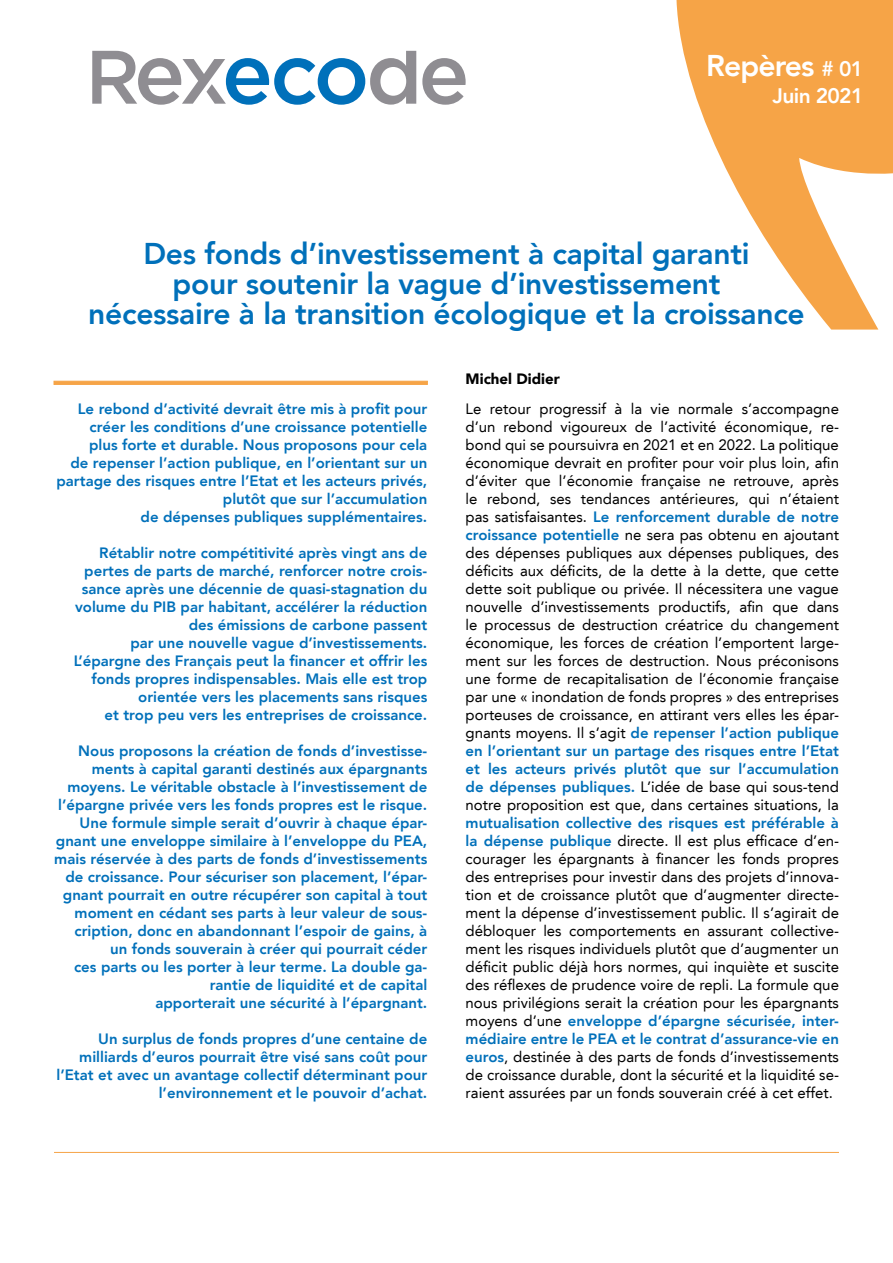
<style>
.page{position:relative;width:893px;height:1263px;background:#fff}
.page>*{position:absolute;margin:0;border:0;box-sizing:border-box;transform-origin:0 0}
.t1{font:800 30px/30px "Avenir LT";letter-spacing:-.01em;color:#0070ba;text-align:center}
.t2{font:800 30px "Avenir LT";letter-spacing:-.03em;color:#fff}
.t3{font:800 21px "Avenir LT";letter-spacing:-.03em;color:#fff}
.t4{font:15px/18px "Avenir LT";color:#000;text-align:justify}
.t5{font:800 15px/18px "Avenir LT";color:#0070ba;text-align:right}
.t6{font:900 15px "Avenir LT";color:#000}
.s1{font-size:21px}
.s2{font-weight:800;color:#0070ba}
</style>
<div class="page">
<svg style="left:676px;top:0;width:217px;height:330px;fill:#f6a447"></svg>
<svg style="left:422px;top:58px;width:44px;height:47px"></svg>
<svg style="left:92px;top:51px;width:324px;height:54px"></svg>
<hr style="left:54px;top:1152px;width:785px;height:1px;background:#f6a447">
<hr style="left:54px;top:381px;width:374px;height:4px;background:#f6a447">
<h1 class="t2" style="left:706px;top:48px;width:159px">Repères <span class="s1"># 01</span></h1>
<h2 class="t3" style="left:773px;top:83px;width:92px">Juin 2021</h2>
<h1 class="t1" style="left:88px;top:239px;width:718px">Des fonds d’investissement à capital garanti<br>pour soutenir la vague d’investissement<br>nécessaire à la transition écologique et la croissance</h1>
<p class="t5" style="left:56px;top:400px;width:372px">Le rebond d’activité devrait être mis à profit pour créer les conditions d’une croissance potentielle<br>plus forte et durable. Nous proposons pour cela<br>de repenser l’action publique, en l’orientant sur un partage des risques entre l’Etat et les acteurs privés, plutôt que sur l’accumulation<br>de dépenses publiques supplémentaires.</p>
<p class="t5" style="left:74px;top:544px;width:355px">Rétablir notre compétitivité après vingt ans de pertes de parts de marché, renforcer notre crois&shy;sance après une décennie de quasi-stagnation du volume du PIB par habitant, accélérer la réduction des émissions de carbone passent<br>par une nouvelle vague d’investissements.<br>L’épargne des Français peut la financer et offrir les fonds propres indispensables. Mais elle est trop orientée vers les placements sans risques<br>et trop peu vers les entreprises de croissance.</p>
<p class="t5" style="left:54px;top:742px;width:375px">Nous proposons la création de fonds d’investisse&shy;ments à capital garanti destinés aux épargnants moyens. Le véritable obstacle à l’investissement de l’épargne privée vers les fonds propres est le risque.<br>Une formule simple serait d’ouvrir à chaque épar&shy;gnant une enveloppe similaire à l’enveloppe du PEA, mais réservée à des parts de fonds d’investissements de croissance. Pour sécuriser son placement, l’épar&shy;gnant pourrait en outre récupérer son capital à tout moment en cédant ses parts à leur valeur de sous&shy;cription, donc en abandonnant l’espoir de gains, à un fonds souverain à créer qui pourrait céder<br>ces parts ou les porter à leur terme. La double ga&shy;rantie de liquidité et de capital<br>apporterait une sécurité à l’épargnant.</p>
<p class="t5" style="left:56px;top:1030px;width:372px">Un surplus de fonds propres d’une centaine de milliards d’euros pourrait être visé sans coût pour l’Etat et avec un avantage collectif déterminant pour l’environnement et le pouvoir d’achat.</p>
<p class="t6" style="left:466px;top:370px;width:96px">Michel Didier</p>
<p class="t4" style="left:466px;top:400px;width:375px">Le retour progressif à la vie normale s’accompagne d’un rebond vigoureux de l’activité économique, re&shy;bond qui se poursuivra en 2021 et en 2022. La politique économique devrait en profiter pour voir plus loin, afin d’éviter que l’économie française ne retrouve, après le rebond, ses tendances antérieures, qui n’étaient pas satisfaisantes. <span class="s2">Le renforcement durable de notre croissance potentielle</span> ne sera pas obtenu en ajoutant des dépenses publiques aux dépenses publiques, des déficits aux déficits, de la dette à la dette, que cette dette soit publique ou privée. Il nécessitera une vague nouvelle d’investissements productifs, afin que dans le processus de destruction créatrice du changement économique, les forces de création l’emportent large&shy;ment sur les forces de destruction. Nous préconisons une forme de recapitalisation de l’économie française par une « inondation de fonds propres » des entreprises porteuses de croissance, en attirant vers elles les épar&shy;gnants moyens. Il s’agit <span class="s2">de repenser l’action publique en l’orientant sur un partage des risques entre l’Etat et les acteurs privés plutôt que sur l’accumulation de dépenses publiques.</span> L’idée de base qui sous-tend notre proposition est que, dans certaines situations, la</p>
<p class="t4" style="left:466px;top:814px;width:375px"><span class="s2">mutualisation collective des risques est préférable à la dépense publique</span> directe. Il est plus efficace d’en&shy;courager les épargnants à financer les fonds propres des entreprises pour investir dans des projets d’innova&shy;tion et de croissance plutôt que d’augmenter directe&shy;ment la dépense d’investissement public. Il s’agirait de débloquer les comportements en assurant collective&shy;ment les risques individuels plutôt que d’augmenter un déficit public déjà hors normes, qui inquiète et suscite des réflexes de prudence voire de repli. La formule que nous privilégions serait la création pour les épargnants moyens d’une <span class="s2">enveloppe d’épargne sécurisée, inter&shy;médiaire entre le PEA et le contrat d’assurance-vie en euros</span>, destinée à des parts de fonds d’investissements de croissance durable, dont la sécurité et la liquidité se&shy;raient assurées par un fonds souverain créé à cet effet.</p>
</div>
